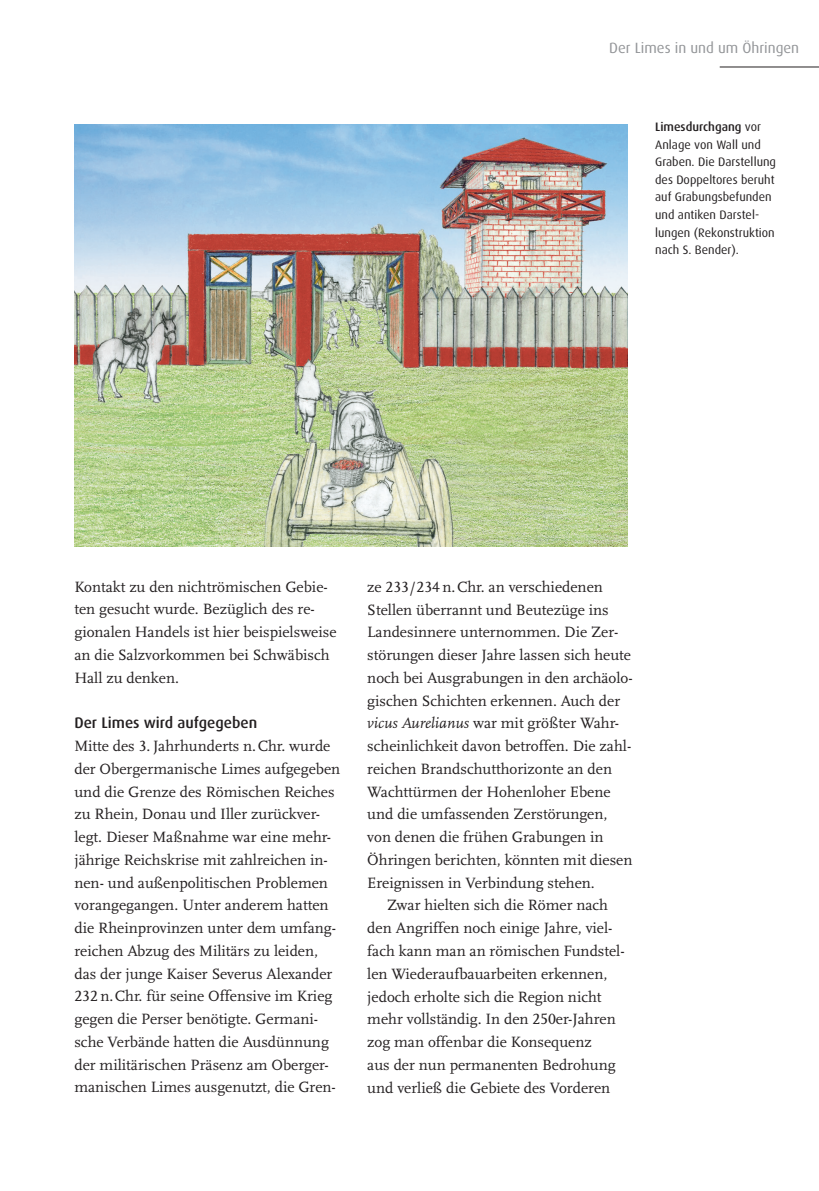
<style>
.page{position:relative;width:819px;height:1191px;background:#fff}
.page>*{position:absolute;margin:0;border:0;box-sizing:border-box;transform-origin:0 0}
.t1{font:15.58px/22.8px "Scala LF";color:#231f20}
.t2{font:500 15.4px "MP Dax Pro";color:#231f20}
.t3{font:14.88px "MP Dax Pro";color:#939598}
.t4{font:12.25px/17.5px "MP Dax Pro";color:#231f20}
.s1{font-weight:500}
.s2{font-style:italic}
</style>
<div class="page">
<hr style="left:719px;top:67px;width:100px;height:1px;background:#231f20">
<img style="left:74px;top:124px;width:553px;height:422px">
<p class="t3" style="left:609px;top:42px;width:191px">Der Limes in und um Öhringen</p>
<p class="t4" style="left:655px;top:119px;width:122px"><span class="s1">Limesdurchgang</span> vor<br>Anlage von Wall und<br>Graben. Die Darstellung des Doppeltores beruht auf Grabungsbefunden und antiken Darstel - lungen (Rekonstruktion nach S. Bender).</p>
<p class="t1" style="left:74px;top:576px;width:263px">Kontakt zu den nichtrömischen Gebie&shy;ten gesucht wurde. Bezüglich des re - gionalen Handels ist hier beispielsweise an die Salzvorkommen bei Schwäbisch Hall zu denken.</p>
<p class="t2" style="left:74px;top:716px;width:184px">Der Limes wird aufgegeben</p>
<p class="t1" style="left:74px;top:736px;width:267px">Mitte des 3. Jahrhunderts n.Chr. wurde der Obergermanische Limes aufgegeben und die Grenze des Römischen Reiches zu Rhein, Donau und Iller zurückver&shy;legt. Dieser Maßnahme war eine mehr&shy;jährige Reichskrise mit zahlreichen in&shy;nen- und außenpolitischen Problemen vorangegangen. Unter anderem hatten die Rheinprovinzen unter dem umfang&shy;reichen Abzug des Militärs zu leiden, das der junge Kaiser Severus Alexander 232 n.Chr. für seine Offensive im Krieg gegen die Perser benötigte. Germani&shy;sche Verbände hatten die Ausdünnung der militärischen Präsenz am Oberger&shy;manischen Limes ausgenutzt, die Gren-</p>
<p class="t1" style="left:367px;top:576px;width:237px">ze 233/ 234 n.Chr. an verschiedenen</p>
<p class="t1" style="left:367px;top:599px;width:243px">Stellen überrannt und Beutezüge ins</p>
<p class="t1" style="left:367px;top:622px;width:253px">Landesinnere unternommen. Die Zer-</p>
<p class="t1" style="left:367px;top:645px;width:265px">störungen dieser Jahre lassen sich heute</p>
<p class="t1" style="left:367px;top:667px;width:267px">noch bei Ausgrabungen in den archäolo-</p>
<p class="t1" style="left:367px;top:690px;width:254px">gischen Schichten erkennen. Auch der</p>
<p class="t1" style="left:367px;top:713px;width:253px"><span class="s2">vicus Aurelianus</span> war mit größter Wahr-</p>
<p class="t1" style="left:367px;top:736px;width:265px">scheinlichkeit davon betroffen. Die zahl-</p>
<p class="t1" style="left:367px;top:758px;width:246px">reichen Brandschutthorizonte an den</p>
<p class="t1" style="left:367px;top:781px;width:245px">Wachttürmen der Hohenloher Ebene</p>
<p class="t1" style="left:367px;top:804px;width:241px">und die umfassenden Zerstörungen,</p>
<p class="t1" style="left:367px;top:827px;width:238px">von denen die frühen Grabungen in</p>
<p class="t1" style="left:367px;top:850px;width:267px">Öhringen berichten, könnten mit diesen</p>
<p class="t1" style="left:367px;top:872px;width:229px">Ereignissen in Verbindung stehen.</p>
<p class="t1" style="left:387px;top:895px;width:222px">Zwar hielten sich die Römer nach</p>
<p class="t1" style="left:367px;top:918px;width:247px">den Angriffen noch einige Jahre, viel-</p>
<p class="t1" style="left:367px;top:941px;width:259px">fach kann man an römischen Fundstel-</p>
<p class="t1" style="left:367px;top:963px;width:241px">len Wiederaufbauarbeiten erkennen,</p>
<p class="t1" style="left:367px;top:986px;width:236px">jedoch erholte sich die Region nicht</p>
<p class="t1" style="left:367px;top:1009px;width:250px">mehr vollständig. In den 250er-Jahren</p>
<p class="t1" style="left:367px;top:1032px;width:226px">zog man offenbar die Konsequenz</p>
<p class="t1" style="left:367px;top:1054px;width:250px">aus der nun permanenten Bedrohung</p>
<p class="t1" style="left:367px;top:1077px;width:244px">und verließ die Gebiete des Vorderen</p>
</div>
